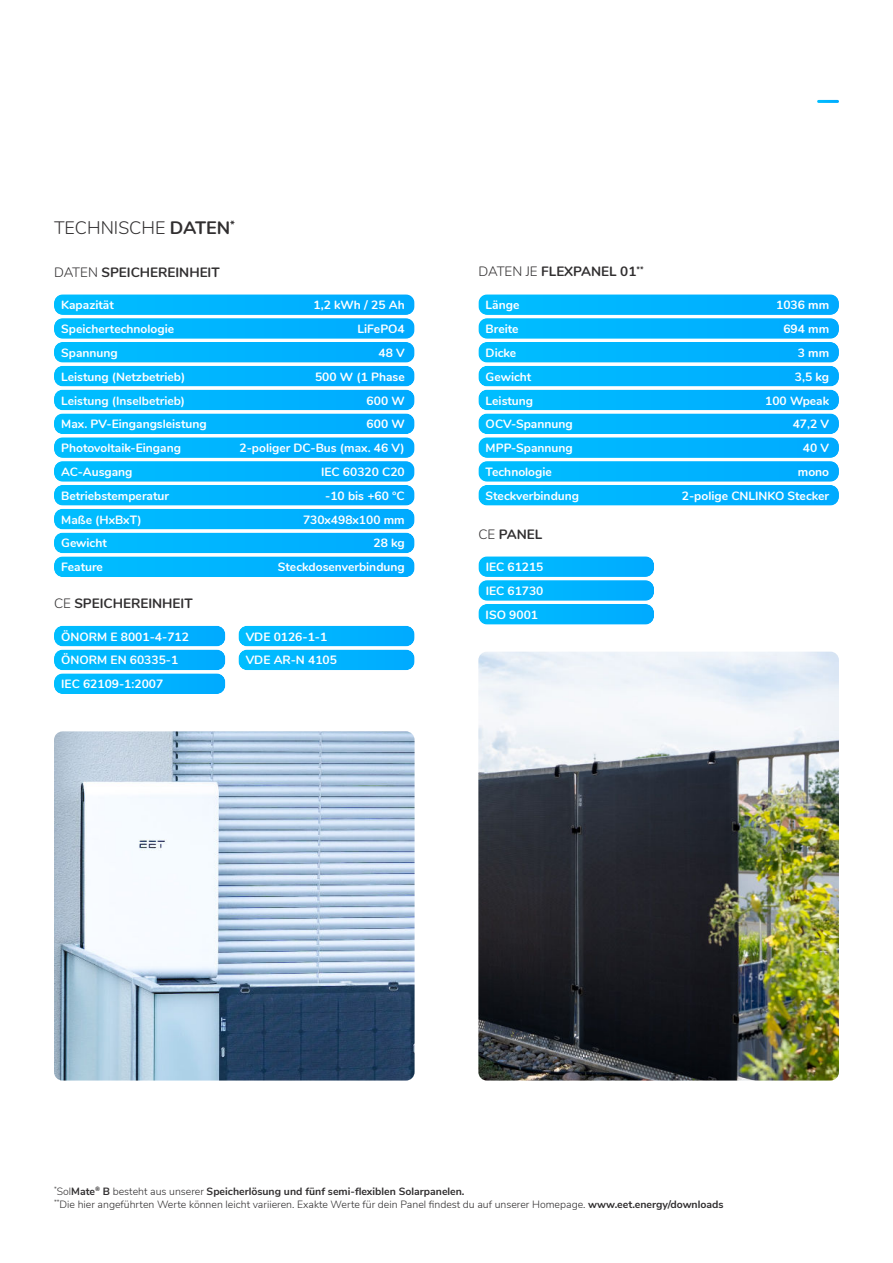
<style>
.page{position:relative;width:893px;height:1263px;background:#fff}
.page>*{position:absolute;margin:0;border:0;box-sizing:border-box;transform-origin:0 0}
.t1{font:300 18px "Nunito";color:#312f30}
.t2{font:700 13.5px "Nunito";color:#312f30}
.t3{font:700 12px/23.9px "Nunito";color:#fff}
.t4{font:300 10.5px/12.6px "Nunito Sans";color:#312f30}
.s1{font-weight:700}
.s2{font-weight:300}
</style>
<div class="page">
<img style="left:54px;top:731px;width:361px;height:349px">
<svg style="left:478px;top:294px;width:361px;height:212px;background:#2dc1ff"></svg>
<svg style="left:478px;top:556px;width:176px;height:69px;background:#22beff"></svg>
<img style="left:478px;top:652px;width:361px;height:428px">
<svg style="left:54px;top:294px;width:361px;height:283px;background:#25bfff"></svg>
<svg style="left:54px;top:626px;width:171px;height:68px;background:#1fbdff"></svg>
<svg style="left:238px;top:626px;width:177px;height:44px;background:#1abcff"></svg>
<h1 class="t1" style="left:54px;top:221px;width:182px">TECHNISCHE <span class="s1">DATEN</span><sup>*</sup></h1>
<p class="t2" style="left:54px;top:265px;width:167px"><span class="s2">DATEN</span> SPEICHEREINHEIT</p>
<p class="t3" style="left:61px;top:293px;width:54px">Kapazität</p>
<p class="t3" style="left:313px;top:293px;width:93px">1,2 kWh / 25 Ah</p>
<p class="t3" style="left:61px;top:341px;width:58px">Spannung</p>
<p class="t3" style="left:379px;top:341px;width:28px">48 V</p>
<p class="t3" style="left:61px;top:317px;width:114px">Speichertechnologie</p>
<p class="t3" style="left:358px;top:317px;width:49px">LiFePO4</p>
<p class="t3" style="left:61px;top:364px;width:126px">Leistung (Netzbetrieb)</p>
<p class="t3" style="left:315px;top:364px;width:91px">500 W (1 Phase</p>
<p class="t3" style="left:61px;top:388px;width:125px">Leistung (Inselbetrieb)</p>
<p class="t3" style="left:367px;top:388px;width:40px">600 W</p>
<p class="t3" style="left:61px;top:412px;width:147px">Max. PV-Eingangsleistung</p>
<p class="t3" style="left:367px;top:412px;width:40px">600 W</p>
<p class="t3" style="left:61px;top:436px;width:121px">Photovoltaik-Eingang</p>
<p class="t3" style="left:239px;top:436px;width:167px">2-poliger DC-Bus (max. 46 V)</p>
<p class="t3" style="left:61px;top:460px;width:73px">AC-Ausgang</p>
<p class="t3" style="left:321px;top:460px;width:85px">IEC 60320 C20</p>
<p class="t3" style="left:61px;top:484px;width:109px">Betriebstemperatur</p>
<p class="t3" style="left:325px;top:484px;width:81px">-10 bis +60 °C</p>
<p class="t3" style="left:61px;top:507px;width:82px">Maße (HxBxT)</p>
<p class="t3" style="left:303px;top:507px;width:103px">730x498x100 mm</p>
<p class="t3" style="left:61px;top:531px;width:47px">Gewicht</p>
<p class="t3" style="left:373px;top:531px;width:33px">28 kg</p>
<p class="t3" style="left:61px;top:555px;width:43px">Feature</p>
<p class="t3" style="left:278px;top:555px;width:128px">Steckdosenverbindung</p>
<p class="t2" style="left:54px;top:596px;width:140px"><span class="s2">CE</span> SPEICHEREINHEIT</p>
<p class="t3" style="left:61px;top:624px;width:129px">ÖNORM E 8001-4-712</p>
<p class="t3" style="left:61px;top:672px;width:104px">IEC 62109-1:2007</p>
<p class="t3" style="left:61px;top:648px;width:119px">ÖNORM EN 60335-1</p>
<p class="t3" style="left:246px;top:624px;width:93px">VDE 0126-1-1<br>VDE AR-N 4105</p>
<p class="t2" style="left:478px;top:264px;width:167px"><span class="s2">DATEN JE</span> FLEXPANEL 01<sup>**</sup></p>
<p class="t3" style="left:486px;top:293px;width:35px">Länge</p>
<p class="t3" style="left:776px;top:293px;width:55px">1036 mm</p>
<p class="t3" style="left:486px;top:317px;width:34px">Breite</p>
<p class="t3" style="left:783px;top:317px;width:47px">694 mm</p>
<p class="t3" style="left:486px;top:341px;width:32px">Dicke</p>
<p class="t3" style="left:798px;top:341px;width:33px">3 mm</p>
<p class="t3" style="left:486px;top:364px;width:47px">Gewicht</p>
<p class="t3" style="left:795px;top:364px;width:36px">3,5 kg</p>
<p class="t3" style="left:486px;top:388px;width:49px">Leistung</p>
<p class="t3" style="left:765px;top:388px;width:65px">100 Wpeak</p>
<p class="t3" style="left:486px;top:412px;width:88px">OCV-Spannung</p>
<p class="t3" style="left:793px;top:412px;width:38px">47,2 V</p>
<p class="t3" style="left:486px;top:436px;width:89px">MPP-Spannung</p>
<p class="t3" style="left:803px;top:436px;width:28px">40 V</p>
<p class="t3" style="left:486px;top:460px;width:68px">Technologie</p>
<p class="t3" style="left:798px;top:460px;width:33px">mono</p>
<p class="t3" style="left:486px;top:484px;width:95px">Steckverbindung</p>
<p class="t3" style="left:682px;top:484px;width:149px">2-polige CNLINKO Stecker</p>
<p class="t2" style="left:478px;top:527px;width:65px"><span class="s2">CE</span> PANEL</p>
<p class="t3" style="left:486px;top:555px;width:59px">IEC 61215</p>
<p class="t3" style="left:486px;top:603px;width:54px">ISO 9001</p>
<p class="t3" style="left:486px;top:579px;width:59px">IEC 61730</p>
<p class="t4" style="left:54px;top:1184px;width:671px"><sup>*</sup>Sol<span class="s1">Mate</span><sup>®</sup> <span class="s1">B</span> besteht aus unserer <span class="s1">Speicherlösung und fünf semi-flexiblen Solarpanelen.<br></span><sup>**</sup>Die hier angeführten Werte können leicht variieren. Exakte Werte für dein Panel findest du auf unserer Homepage. <span class="s1">www.eet.energy/downloads</span></p>
</div>
